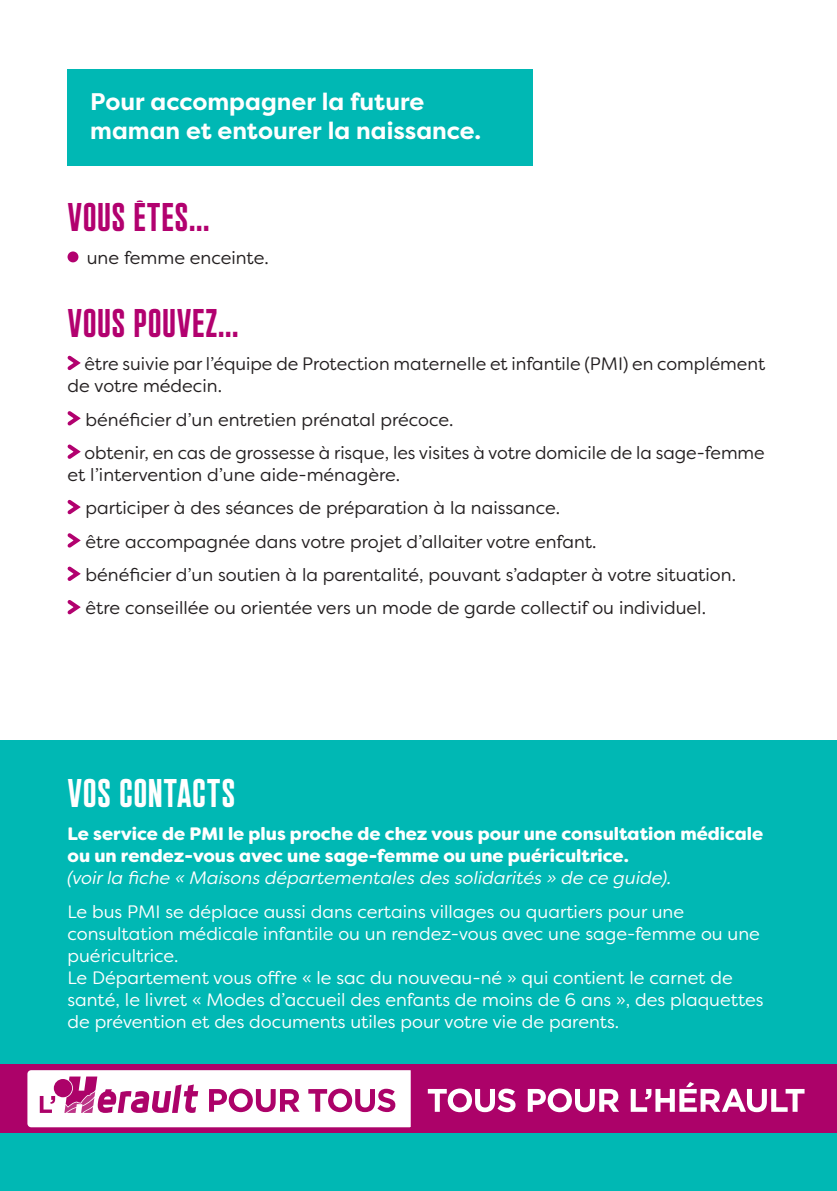
<style>
.page{position:relative;width:837px;height:1191px;background:#fff}
.page>*{position:absolute;margin:0;border:0;box-sizing:border-box;transform-origin:0 0}
.t1{font:700 40px "Plaak 42 Extracondensed";letter-spacing:.01em;color:#b2016f}
.t2{font:700 40px "Plaak 42 Extracondensed";letter-spacing:.01em;color:#fff}
.t3{font:700 24px/28.8px "Filson Pro";color:#fff}
.t4{font:18px/33.4px "Filson Soft";color:#231f20}
.t5{font:18px/22px "Filson Soft";color:#fff}
.t6{font:900 18px/22px "Filson Soft";color:#fff}
.t7{font:italic 18px "Filson Soft";color:#fff}
</style>
<div class="page">
<div style="left:0;top:740px;width:837px;height:450px;background:#00b8b4"></div>
<div style="left:68px;top:251px;width:10px;height:11px;background:#b2016f;border-radius:50%"></div>
<svg style="left:67px;top:355px;width:14px;height:16px"></svg>
<svg style="left:67px;top:411px;width:14px;height:15px"></svg>
<svg style="left:67px;top:444px;width:14px;height:15px"></svg>
<svg style="left:67px;top:499px;width:14px;height:16px"></svg>
<svg style="left:67px;top:533px;width:14px;height:15px"></svg>
<svg style="left:67px;top:566px;width:14px;height:15px"></svg>
<svg style="left:67px;top:600px;width:14px;height:15px"></svg>
<div style="left:68px;top:69px;width:464px;height:96px;background:#00b8b4"></div>
<div style="left:0;top:1064px;width:837px;height:68px;background:#ac0269"></div>
<svg style="left:428px;top:1082px;width:376px;height:29px"></svg>
<svg style="left:19px;top:1070px;width:400px;height:63px"></svg>
<h2 class="t3" style="left:90px;top:87px;width:392px">Pour accompagner la future maman et entourer la naissance.</h2>
<h1 class="t1" style="left:68px;top:198px;width:144px">VOUS ÊTES…</h1>
<p class="t4" style="left:87px;top:241px;width:184px">une femme enceinte.</p>
<h1 class="t1" style="left:68px;top:304px;width:173px">VOUS POUVEZ…</h1>
<p class="t4" style="left:68px;top:353px;width:699px;line-height:22px;text-indent:17px">être suivie par l’équipe de Protection maternelle et infantile (PMI) en complément de votre médecin.</p>
<p class="t4" style="left:84px;top:402px;width:682px">bénéficier d’un entretien prénatal précoce.<br>obtenir, en cas de grossesse à risque, les visites à votre domicile de la sage-femme</p>
<p class="t4" style="left:86px;top:457px;width:652px;text-indent:-18px">et l’intervention d’une aide-ménagère.<br>participer à des séances de préparation à la naissance.<br>être accompagnée dans votre projet d’allaiter votre enfant.<br>bénéficier d’un soutien à la parentalité, pouvant s’adapter à votre situation. être conseillée ou orientée vers un mode de garde collectif ou individuel.</p>
<h1 class="t2" style="left:68px;top:774px;width:169px">VOS CONTACTS</h1>
<p class="t6" style="left:68px;top:822px;width:697px">Le service de PMI le plus proche de chez vous pour une consultation médicale ou un rendez-vous avec une sage-femme ou une puéricultrice.</p>
<p class="t7" style="left:68px;top:866px;width:606px">(voir la fiche « Maisons départementales des solidarités » de ce guide).</p>
<p class="t5" style="left:68px;top:899px;width:697px">Le bus PMI se déplace aussi dans certains villages ou quartiers pour une consultation médicale infantile ou un rendez-vous avec une sage-femme ou une puéricultrice.<br>Le Département vous offre « le sac du nouveau-né » qui contient le carnet de santé, le livret « Modes d’accueil des enfants de moins de 6 ans », des plaquettes de prévention et des documents utiles pour votre vie de parents.</p>
</div>
